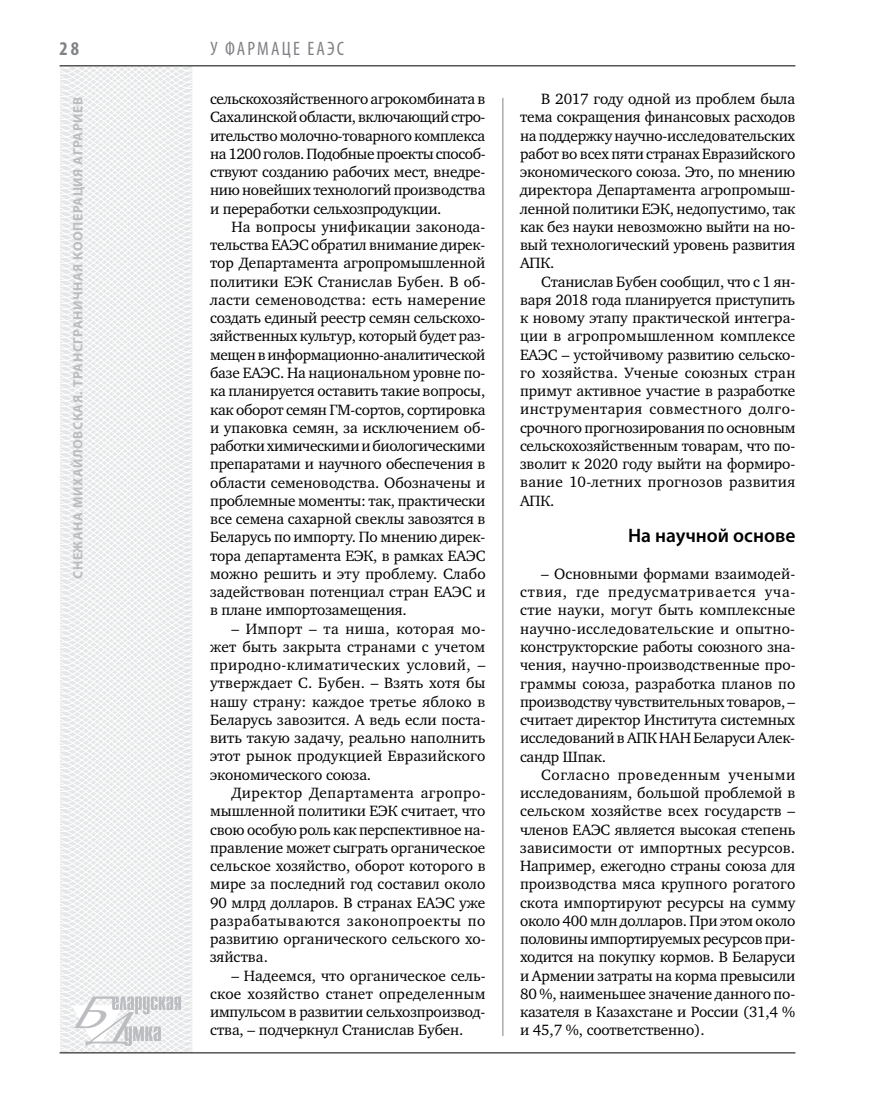
<style>
.page{position:relative;width:872px;height:1106px;background:#fff}
.page>*{position:absolute;margin:0;border:0;box-sizing:border-box;transform-origin:0 0}
.t1{font:600 19.5px "Myriad Pro";color:#000}
.t2{font:condensed 19.5px "Myriad Pro";letter-spacing:.11em;color:#808285}
.t3{font:700 condensed 19.5px "Myriad Pro";color:#808285}
.t4{font:15.3px/18.3px "Charter C";letter-spacing:-.01em;color:#000;text-align:justify}
.t5{font:700 13.5px "Myriad Pro";letter-spacing:.04em;color:#bcbdc0}
</style>
<div class="page">
<svg style="left:59px;top:65px;width:192px;height:989px"></svg>
<hr style="left:502px;top:98px;width:1px;height:938px;background:#808285">
<hr style="left:60px;top:1052px;width:735px;height:1px;background:#000">
<svg style="left:71px;top:996px;width:110px;height:53px"></svg>
<hr style="left:60px;top:65px;width:735px;height:1px;background:#000">
<p class="t3" style="left:60px;top:37px;width:21px">28</p>
<p class="t5" style="left:69px;top:579px;width:482px;rotate:-90deg">Снежана МИХАЙЛОВСКАЯ. Трансграничная кооперация аграриев</p>
<p class="t2" style="left:210px;top:37px;width:135px">У фармаце ЕА ЭС</p>
<p class="t4" style="left:210px;top:90px;width:277px">сельскохозяйственного агрокомбината в Сахалинской области, включающий стро&shy;ительство молочно-товарного комплекса на 1200 голов. Подобные проекты способ&shy;ствуют созданию рабочих мест, внедре&shy;нию новейших технологий производства и переработки сельхозпродукции.</p>
<p class="t4" style="left:210px;top:218px;width:277px;text-indent:21px">На вопросы унификации законода&shy;тельства ЕАЭС обратил внимание дирек&shy;тор Департамента агропромышленной политики ЕЭК Станислав Бубен. В об&shy;ласти семеноводства: есть намерение создать единый реестр семян сельскохо&shy;зяйственных культур, который будет раз&shy;мещен в информационно-аналитической базе ЕАЭС. На национальном уровне по&shy;ка планируется оставить такие вопросы, как оборот семян ГМ-сортов, сортировка и упаковка семян, за исключением об&shy;работки химическими и биологическими препаратами и научного обеспечения в области семеноводства. Обозначены и проблемные моменты: так, практически все семена сахарной свеклы завозятся в Беларусь по импорту. По мнению дирек&shy;тора департамента ЕЭК, в рамках ЕАЭС можно решить и эту проблему. Слабо задействован потенциал стран ЕАЭС и в плане импортозамещения.</p>
<p class="t4" style="left:210px;top:619px;width:277px;text-indent:21px">– Импорт – та ниша, которая мо&shy;жет быть закрыта странами с учетом природно-климатических условий, – утверждает С. Бубен. – Взять хотя бы нашу страну: каждое третье яблоко в Беларусь завозится. А ведь если поста&shy;вить такую задачу, реально наполнить этот рынок продукцией Евразийского экономического союза.</p>
<p class="t4" style="left:210px;top:783px;width:277px;text-indent:21px">Директор Департамента агропро&shy;мышленной политики ЕЭК считает, что свою особую роль как перспективное на&shy;правление может сыграть органическое сельское хозяйство, оборот которого в мире за последний год составил около 90 млрд долларов. В странах ЕАЭС уже разрабатываются законопроекты по развитию органического сельского хо&shy;зяйства.</p>
<p class="t4" style="left:210px;top:966px;width:277px;text-indent:21px">– Надеемся, что органическое сель&shy;ское хозяйство станет определенным импульсом в развитии сельхозпроизвод&shy;ства, – подчеркнул Станислав Бубен.</p>
<p class="t4" style="left:520px;top:90px;width:277px;text-indent:21px">В 2017 году одной из проблем была тема сокращения финансовых расходов на поддержку научно-исследовательских работ во всех пяти странах Евразийского экономического союза. Это, по мнению директора Департамента агропромыш&shy;ленной политики ЕЭК, недопустимо, так как без науки невозможно выйти на но&shy;вый технологический уровень развития АПК.</p>
<p class="t4" style="left:520px;top:272px;width:277px;text-indent:21px">Станислав Бубен сообщил, что с 1 ян&shy;варя 2018 года планируется приступить к новому этапу практической интегра&shy;ции в агропромышленном комплексе ЕАЭС – устойчивому развитию сельско&shy;го хозяйства. Ученые союзных стран примут активное участие в разработке инструментария совместного долго&shy;срочного прогнозирования по основным сельскохозяйственным товарам, что по&shy;зволит к 2020 году выйти на формиро&shy;вание 10-летних прогнозов развития АПК.</p>
<p class="t1" style="left:628px;top:523px;width:169px">На научной основе</p>
<p class="t4" style="left:520px;top:565px;width:277px;text-indent:21px">– Основными формами взаимодей&shy;ствия, где предусматривается уча&shy;стие науки, могут быть комплексные научно-исследовательские и опытно&shy;конструкторские работы союзного зна&shy;чения, научно-производственные про&shy;граммы союза, разработка планов по производству чувствительных товаров, – считает директор Института системных исследований в АПК НАН Беларуси Алек&shy;сандр Шпак.</p>
<p class="t4" style="left:520px;top:765px;width:277px;text-indent:21px">Согласно проведенным учеными исследованиям, большой проблемой в сельском хозяйстве всех государств – членов ЕАЭС является высокая степень зависимости от импортных ресурсов.<br>Например, ежегодно страны союза для производства мяса крупного рогатого скота импортируют ресурсы на сумму около 400 млн долларов. При этом около половины импортируемых ресурсов при&shy;ходится на покупку кормов. В Беларуси и Армении затраты на корма превысили 80 %, наименьшее значение данного по&shy;казателя в Казахстане и России (31,4 % и 45,7 %, соответственно).</p>
</div>
